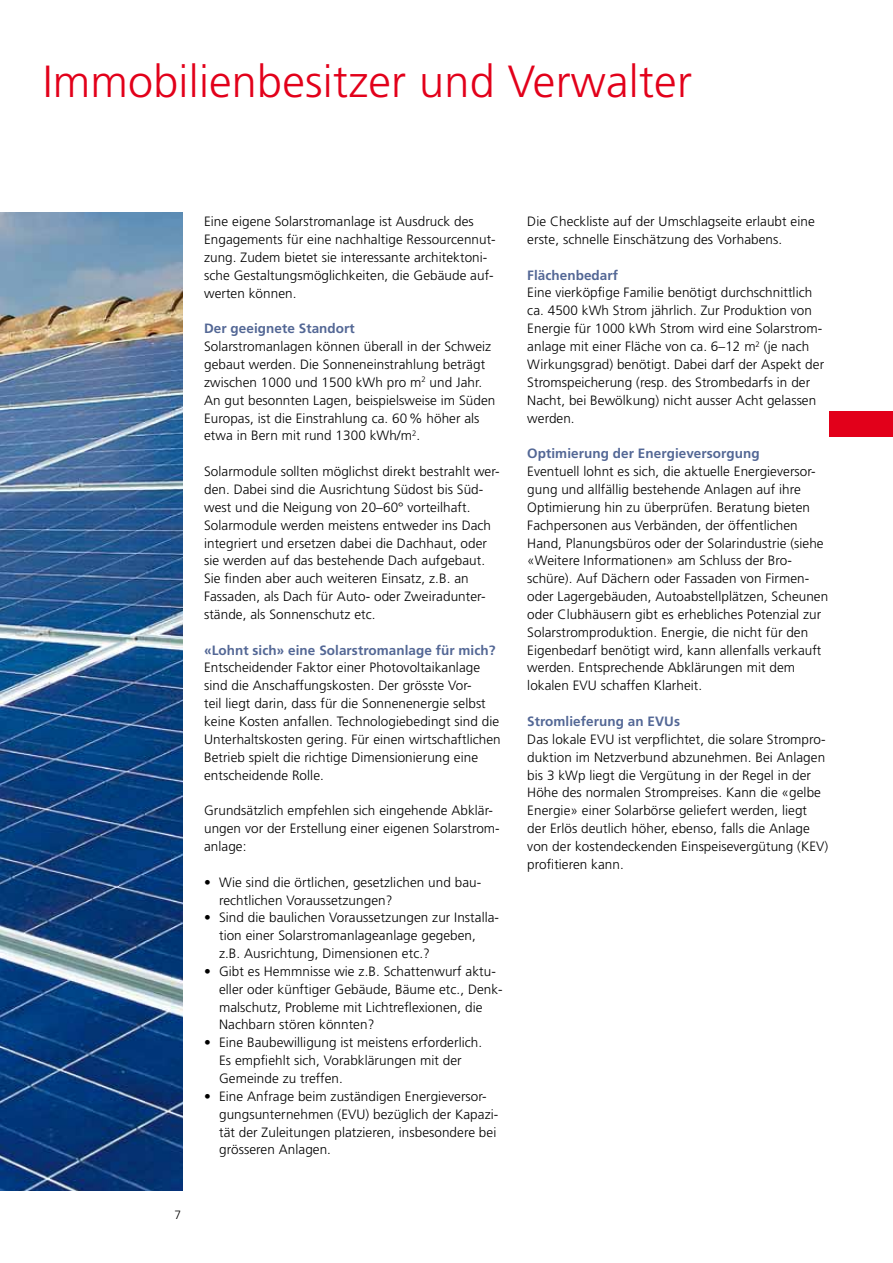
<style>
.page{position:relative;width:893px;height:1263px;background:#fff}
.page>*{position:absolute;margin:0;border:0;box-sizing:border-box;transform-origin:0 0}
.t1{font:300 45px "Frutiger";letter-spacing:.005em;color:#e2001a}
.t2{font:300 13.5px/17.9px "Frutiger";letter-spacing:.005em;color:#000}
.t3{font:700 13.5px "Frutiger";letter-spacing:.005em;color:#536795}
.t4{font:300 12px "Frutiger";color:#000}
</style>
<div class="page">
<img style="left:0;top:213px;width:183px;height:978px">
<div style="left:829px;top:411px;width:64px;height:25px;background:#e2001a"></div>
<h1 class="t1" style="left:42px;top:56px;width:651px">Immobilienbesitzer und Verwalter</h1>
<p class="t4" style="left:174px;top:1208px;width:8px">7</p>
<p class="t2" style="left:204px;top:213px;width:293px">Eine eigene Solarstromanlage ist Ausdruck des Engagements für eine nachhaltige Ressourcennut&shy;zung. Zudem bietet sie interessante architektoni&shy;sche Gestaltungsmöglichkeiten, die Gebäude auf--- werten können.</p>
<p class="t3" style="left:204px;top:321px;width:152px">Der geeignete Standort</p>
<p class="t2" style="left:204px;top:338px;width:293px">Solarstromanlagen können überall in der Schweiz gebaut werden. Die Sonneneinstrahlung beträgt zwischen 1000 und 1500 kWh pro m<sup>2</sup> und Jahr.<br>An gut besonnten Lagen, beispielsweise im Süden Europas, ist die Einstrahlung ca. 60% höher als etwa in Bern mit rund 1300 kWh/m<sup>2</sup>.</p>
<p class="t2" style="left:204px;top:462px;width:297px">Solarmodule sollten möglichst direkt bestrahlt wer&shy;den. Dabei sind die Ausrichtung Südost bis Süd&shy;west und die Neigung von 20–60° vorteilhaft.<br>Solarmodule werden meistens entweder ins Dach integriert und ersetzen dabei die Dachhaut, oder sie werden auf das bestehende Dach aufgebaut.<br>Sie finden aber auch weiteren Einsatz, z.B. an Fassaden, als Dach für Auto- oder Zweiradunter&shy;stände, als Sonnenschutz etc.</p>
<p class="t3" style="left:204px;top:642px;width:293px">«Lohnt sich» eine Solarstromanlage für mich?</p>
<p class="t2" style="left:204px;top:659px;width:298px">Entscheidender Faktor einer Photovoltaikanlage sind die Anschaffungskosten. Der grösste Vor-<br>teil liegt darin, dass für die Sonnenenergie selbst keine Kosten anfallen. Technologiebedingt sind die Unterhaltskosten gering. Für einen wirtschaftlichen Betrieb spielt die richtige Dimensionierung eine entscheidende Rolle.</p>
<p class="t2" style="left:204px;top:802px;width:297px">Grundsätzlich empfehlen sich eingehende Abklär&shy;ungen vor der Erstellung einer eigenen Solarstrom&shy;anlage:</p>
<p class="t2" style="left:219px;top:873px;width:264px;text-indent:-15px">• Wie sind die örtlichen, gesetzlichen und bau&shy;rechtlichen Voraussetzungen?</p>
<p class="t2" style="left:219px;top:909px;width:281px;text-indent:-15px">• Sind die baulichen Voraussetzungen zur Installa&shy;tion einer Solarstromanlageanlage gegeben, z.B. Ausrichtung, Dimensionen etc.?</p>
<p class="t2" style="left:219px;top:962px;width:285px;text-indent:-15px">• Gibt es Hemmnisse wie z.B. Schattenwurf aktu&shy;eller oder künftiger Gebäude, Bäume etc., Denk&shy;malschutz, Probleme mit Lichtreflexionen, die Nachbarn stören könnten?</p>
<p class="t2" style="left:219px;top:1034px;width:265px;text-indent:-15px">• Eine Baubewilligung ist meistens erforderlich.<br>Es empfiehlt sich, Vorabklärungen mit der<br>Gemeinde zu treffen.</p>
<p class="t2" style="left:219px;top:1087px;width:281px;text-indent:-15px">• Eine Anfrage beim zuständigen Energieversor&shy;gungsunternehmen (EVU) bezüglich der Kapazi&shy;tät der Zuleitungen platzieren, insbesondere bei grösseren Anlagen.</p>
<p class="t2" style="left:527px;top:212px;width:289px">Die Checkliste auf der Umschlagseite erlaubt eine erste, schnelle Einschätzung des Vorhabens.</p>
<p class="t3" style="left:527px;top:267px;width:92px">Flächenbedarf</p>
<p class="t2" style="left:527px;top:284px;width:298px">Eine vierköpfige Familie benötigt durchschnittlich ca. 4500 kWh Strom jährlich. Zur Produktion von Energie für 1000 kWh Strom wird eine Solarstrom&shy;anlage mit einer Fläche von ca. 6–12 m<sup>2</sup> (je nach Wirkungsgrad) benötigt. Dabei darf der Aspekt der Stromspeicherung (resp. des Strombedarfs in der Nacht, bei Bewölkung) nicht ausser Acht gelassen werden.</p>
<p class="t3" style="left:527px;top:446px;width:234px">Optimierung der Energieversorgung</p>
<p class="t2" style="left:527px;top:462px;width:302px">Eventuell lohnt es sich, die aktuelle Energieversor&shy;gung und allfällig bestehende Anlagen auf ihre Optimierung hin zu überprüfen. Beratung bieten Fachpersonen aus Verbänden, der öffentlichen Hand, Planungsbüros oder der Solarindustrie (siehe «Weitere Informationen» am Schluss der Bro&shy;schüre). Auf Dächern oder Fassaden von Firmen&shy;oder Lagergebäuden, Autoabstellplätzen, Scheunen oder Clubhäusern gibt es erhebliches Potenzial zur Solarstromproduktion. Energie, die nicht für den Eigenbedarf benötigt wird, kann allenfalls verkauft werden. Entsprechende Abklärungen mit dem lokalen EVU schaffen Klarheit.</p>
<p class="t3" style="left:527px;top:713px;width:154px">Stromlieferung an EVUs</p>
<p class="t2" style="left:527px;top:730px;width:302px">Das lokale EVU ist verpflichtet, die solare Strompro&shy;duktion im Netzverbund abzunehmen. Bei Anlagen bis 3 kWp liegt die Vergütung in der Regel in der Höhe des normalen Strompreises. Kann die «gelbe Energie» einer Solarbörse geliefert werden, liegt der Erlös deutlich höher, ebenso, falls die Anlage von der kostendeckenden Einspeisevergütung (KEV) profitieren kann.</p>
</div>
